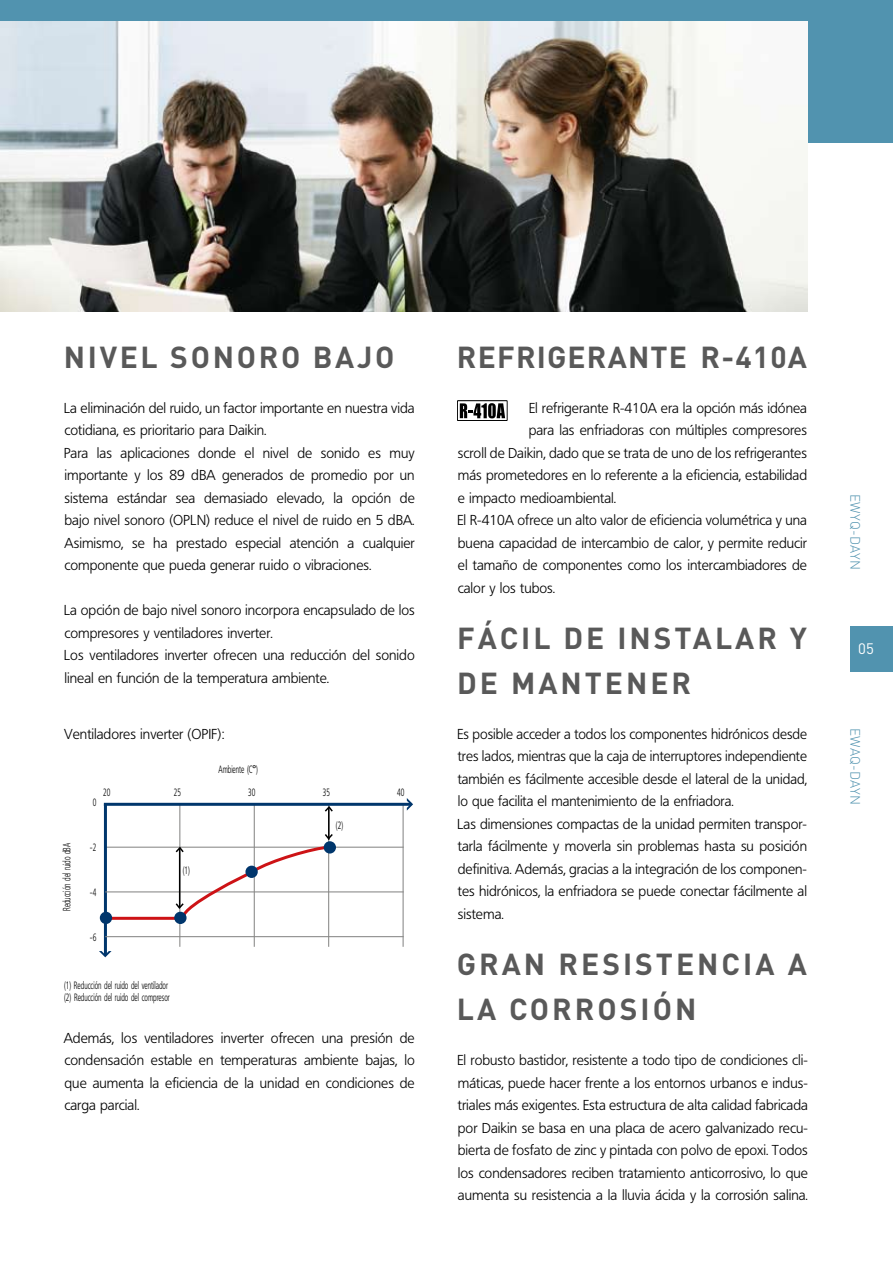
<style>
.page{position:relative;width:893px;height:1263px;background:#fff}
.page>*{position:absolute;margin:0;border:0;box-sizing:border-box;transform-origin:0 0}
.t1{font:700 30px/45px "DIN";letter-spacing:.1em;color:#595959}
.t2{font:700 30px "DIN";letter-spacing:.04em;color:#595959}
.t3{font:15px "DIN";color:#fff}
.t4{font:300 14.25px/22.5px "Frutiger BSK45";color:#000}
.t5{font:300 13.5px "DIN";letter-spacing:.015em;color:#5193af}
.t6{font:300 10.5px/12.6px "Frutiger Narrow BSK47";color:#000}
</style>
<div class="page">
<div style="left:457px;top:400px;width:50px;height:21px;border:1px solid #000"></div>
<svg style="left:460px;top:403px;width:45px;height:15px"></svg>
<div style="left:850px;top:626px;width:43px;height:45px;background:#5193af"></div>
<div style="left:0;top:0;width:893px;height:143px;background:#5193af"></div>
<hr style="left:105px;top:847px;width:299px;height:1px;background:#878786">
<hr style="left:179px;top:804px;width:1px;height:143px;background:#878786">
<hr style="left:254px;top:804px;width:1px;height:143px;background:#878786">
<hr style="left:328px;top:804px;width:1px;height:143px;background:#878786">
<hr style="left:403px;top:804px;width:1px;height:143px;background:#878786">
<hr style="left:104px;top:803px;width:307px;height:3px;background:#00366c">
<svg style="left:407px;top:798px;width:6px;height:12px"></svg>
<hr style="left:104px;top:804px;width:3px;height:151px;background:#00366c">
<svg style="left:99px;top:951px;width:13px;height:6px"></svg>
<hr style="left:105px;top:891px;width:299px;height:1px;background:#878786">
<hr style="left:105px;top:936px;width:299px;height:1px;background:#878786">
<hr style="left:104px;top:917px;width:76px;height:3px;background:#cd1316">
<div style="left:100px;top:912px;width:12px;height:12px;background:#00366c;border-radius:50%"></div>
<svg style="left:174px;top:912px;width:13px;height:12px"></svg>
<div style="left:324px;top:841px;width:12px;height:12px;background:#00366c;border-radius:50%"></div>
<img style="left:0;top:21px;width:807px;height:290px">
<hr style="left:328px;top:807px;width:2px;height:33px;background:#000">
<svg style="left:323px;top:805px;width:11px;height:8px"></svg>
<svg style="left:174px;top:832px;width:160px;height:88px"></svg>
<h1 class="t1" style="left:64px;top:333px;width:332px">NIVEL SONORO BAJO</h1>
<p class="t4" style="left:64px;top:397px;width:352px">La eliminación del ruido, un factor importante en nuestra vida cotidiana, es prioritario para Daikin.<br>Para las aplicaciones donde el nivel de sonido es muy importante y los 89 dBA generados de promedio por un sistema estándar sea demasiado elevado, la opción de bajo nivel sonoro (OPLN) reduce el nivel de ruido en 5 dBA.<br>Asimismo, se ha prestado especial atención a cualquier componente que pueda generar ruido o vibraciones.</p>
<p class="t4" style="left:64px;top:599px;width:352px">La opción de bajo nivel sonoro incorpora encapsulado de los compresores y ventiladores inverter.<br>Los ventiladores inverter ofrecen una reducción del sonido lineal en función de la temperatura ambiente.</p>
<p class="t4" style="left:64px;top:723px;width:162px">Ventiladores inverter (OPIF):</p>
<p class="t6" style="left:219px;top:763px;width:41px">Ambiente (C°)</p>
<p class="t6" style="left:61px;top:911px;width:70px;rotate:-90deg">Reducción del ruido dBA</p>
<p class="t6" style="left:103px;top:786px;width:9px">20</p>
<p class="t6" style="left:174px;top:786px;width:9px">25</p>
<p class="t6" style="left:248px;top:786px;width:9px">30</p>
<p class="t6" style="left:323px;top:786px;width:9px">35</p>
<p class="t6" style="left:397px;top:786px;width:9px">40</p>
<p class="t6" style="left:93px;top:796px;width:5px">0</p>
<p class="t6" style="left:90px;top:841px;width:8px">-2</p>
<p class="t6" style="left:90px;top:886px;width:8px">-4</p>
<p class="t6" style="left:90px;top:931px;width:8px">-6</p>
<p class="t6" style="left:183px;top:864px;width:9px">(1)</p>
<p class="t6" style="left:336px;top:819px;width:9px">(2)</p>
<p class="t6" style="left:64px;top:979px;width:107px">(1) Reducción del ruido del ventilador (2) Reducción del ruido del compresor</p>
<p class="t4" style="left:64px;top:1027px;width:352px;text-align:justify">Además, los ventiladores inverter ofrecen una presión de condensación estable en temperaturas ambiente bajas, lo que aumenta la eficiencia de la unidad en condiciones de carga parcial.</p>
<h1 class="t2" style="left:457px;top:337px;width:352px">REFRIGERANTE R-410A</h1>
<p class="t4" style="left:529px;top:397px;width:280px">El refrigerante R-410A era la opción más idónea</p>
<p class="t4" style="left:529px;top:419px;width:280px">para las enfriadoras con múltiples compresores</p>
<p class="t4" style="left:458px;top:442px;width:351px">scroll de Daikin, dado que se trata de uno de los refrigerantes</p>
<p class="t4" style="left:458px;top:464px;width:351px">más prometedores en lo referente a la eficiencia, estabilidad</p>
<p class="t4" style="left:458px;top:487px;width:160px">e impacto medioambiental.</p>
<p class="t4" style="left:457px;top:509px;width:351px">El R-410A ofrece un alto valor de eficiencia volumétrica y una</p>
<p class="t4" style="left:458px;top:532px;width:351px">buena capacidad de intercambio de calor, y permite reducir</p>
<p class="t4" style="left:458px;top:554px;width:351px">el tamaño de componentes como los intercambiadores de</p>
<p class="t4" style="left:458px;top:577px;width:99px">calor y los tubos.</p>
<h1 class="t1" style="left:457px;top:614px;width:351px">FÁCIL DE INSTALAR Y<br>DE MANTENER</h1>
<p class="t4" style="left:457px;top:723px;width:351px">Es posible acceder a todos los componentes hidrónicos desde tres lados, mientras que la caja de interruptores independiente también es fácilmente accesible desde el lateral de la unidad, lo que facilita el mantenimiento de la enfriadora.<br>Las dimensiones compactas de la unidad permiten transpor&shy;tarla fácilmente y moverla sin problemas hasta su posición definitiva. Además, gracias a la integración de los componen&shy;tes hidrónicos, la enfriadora se puede conectar fácilmente al sistema.</p>
<h1 class="t1" style="left:457px;top:941px;width:352px">GRAN RESISTENCIA A<br>LA CORROSIÓN</h1>
<p class="t4" style="left:457px;top:1049px;width:352px;text-align:justify">El robusto bastidor, resistente a todo tipo de condiciones cli&shy;máticas, puede hacer frente a los entornos urbanos e indus&shy;triales más exigentes. Esta estructura de alta calidad fabricada por Daikin se basa en una placa de acero galvanizado recu&shy;bierta de fosfato de zinc y pintada con polvo de epoxi. Todos los condensadores reciben tratamiento anticorrosivo, lo que aumenta su resistencia a la lluvia ácida y la corrosión salina.</p>
<p class="t5" style="left:864px;top:494px;width:78px;rotate:90deg">EWYQ-DAYN</p>
<p class="t3" style="left:858px;top:640px;width:17px">05</p>
<p class="t5" style="left:864px;top:728px;width:79px;rotate:90deg">EWAQ-DAYN</p>
</div>
